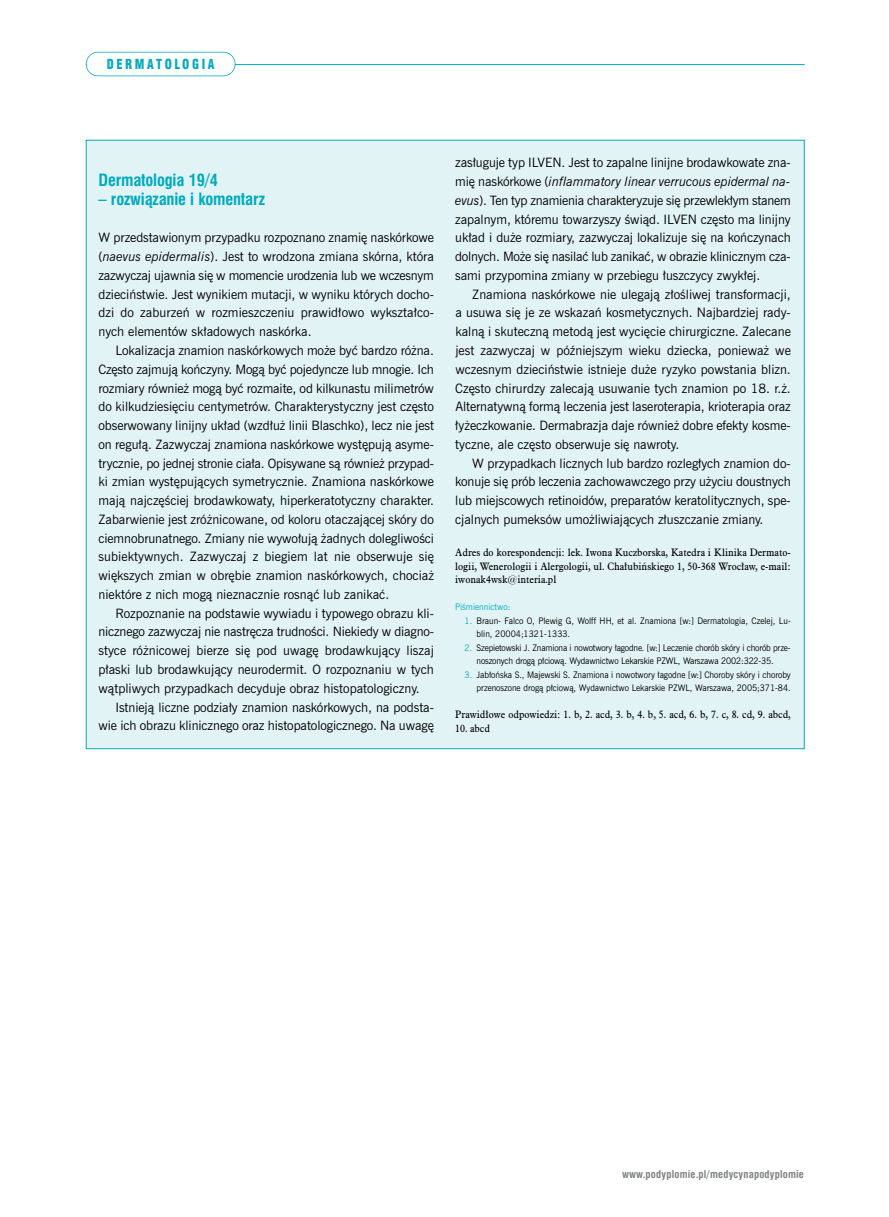
<style>
.page{position:relative;width:889px;height:1217px;background:#fff}
.page>*{position:absolute;margin:0;border:0;box-sizing:border-box;transform-origin:0 0}
.t1{font:700 16.5px "Swis 721 Cn EU";letter-spacing:-.01em;color:#00abbd}
.t2{font:13.5px "Swis 721 Blk Cn EU";color:#00abbd;scale:.9 1}
.t3{font:12.9px/18.8px "News Goth EU";letter-spacing:-.005em;color:#000;text-align:justify}
.t4{font:10.5px/13.5px "Aldine 721 EU";color:#000;text-align:justify;scale:.95 1}
.t5{font:700 10.5px "Swis 721 Cn EU";letter-spacing:.02em;color:#808285}
.t6{font:9px/13.5px "News Goth EU";letter-spacing:-.005em;color:#000;scale:.95 1}
.t7{font:9px "News Goth EU";color:#00abbd;scale:.95 1}
.s1{font-style:italic}
.s2{color:#00abbd}
</style>
<div class="page">
<svg style="left:85px;top:51px;width:720px;height:699px;background:#e4f4f5"></svg>
<p class="t2" style="left:107px;top:56px;width:121px">DERMATOLOGIA</p>
<p class="t1" style="left:98px;top:170px;width:121px">Dermatologia 19/4</p>
<p class="t1" style="left:98px;top:189px;width:168px">– rozwiązanie i komentarz</p>
<p class="t3" style="left:98px;top:229px;width:337px">W przedstawionym przypadku rozpoznano znamię naskórkowe (<span class="s1">naevus epidermalis</span>). Jest to wrodzona zmiana skórna, która zazwyczaj ujawnia się w momencie urodzenia lub we wczesnym dzieciństwie. Jest wynikiem mutacji, w wyniku których docho&shy;dzi do zaburzeń w rozmieszczeniu prawidłowo wykształco&shy;nych elementów składowych naskórka.</p>
<p class="t3" style="left:98px;top:341px;width:337px;text-indent:17px">Lokalizacja znamion naskórkowych może być bardzo różna.<br>Często zajmują kończyny. Mogą być pojedyncze lub mnogie. Ich rozmiary również mogą być rozmaite, od kilkunastu milimetrów do kilkudziesięciu centymetrów. Charakterystyczny jest często obserwowany linijny układ (wzdłuż linii Blaschko), lecz nie jest on regułą. Zazwyczaj znamiona naskórkowe występują asyme&shy;trycznie, po jednej stronie ciała. Opisywane są również przypad&shy;ki zmian występujących symetrycznie. Znamiona naskórkowe mają najczęściej brodawkowaty, hiperkeratotyczny charakter.<br>Zabarwienie jest zróżnicowane, od koloru otaczającej skóry do ciemnobrunatnego. Zmiany nie wywołują żadnych dolegliwości subiektywnych. Zazwyczaj z biegiem lat nie obserwuje się większych zmian w obrębie znamion naskórkowych, chociaż niektóre z nich mogą nieznacznie rosnąć lub zanikać.</p>
<p class="t3" style="left:98px;top:604px;width:337px;text-indent:17px">Rozpoznanie na podstawie wywiadu i typowego obrazu kli&shy;nicznego zazwyczaj nie nastręcza trudności. Niekiedy w diagno&shy;styce różnicowej bierze się pod uwagę brodawkujący liszaj płaski lub brodawkujący neurodermit. O rozpoznaniu w tych wątpliwych przypadkach decyduje obraz histopatologiczny.</p>
<p class="t3" style="left:98px;top:697px;width:337px;text-align:right">Istnieją liczne podziały znamion naskórkowych, na podsta&shy;wie ich obrazu klinicznego oraz histopatologicznego. Na uwagę</p>
<p class="t3" style="left:455px;top:154px;width:337px">zasługuje typ ILVEN. Jest to zapalne linijne brodawkowate zna&shy;mię naskórkowe (<span class="s1">inflammatory linear verrucous epidermal na&shy;evus</span>). Ten typ znamienia charakteryzuje się przewlekłym stanem zapalnym, któremu towarzyszy świąd. ILVEN często ma linijny układ i duże rozmiary, zazwyczaj lokalizuje się na kończynach dolnych. Może się nasilać lub zanikać, w obrazie klinicznym cza&shy;sami przypomina zmiany w przebiegu łuszczycy zwykłej.</p>
<p class="t3" style="left:455px;top:285px;width:337px;text-indent:17px">Znamiona naskórkowe nie ulegają złośliwej transformacji, a usuwa się je ze wskazań kosmetycznych. Najbardziej rady&shy;kalną i skuteczną metodą jest wycięcie chirurgiczne. Zalecane jest zazwyczaj w późniejszym wieku dziecka, ponieważ we wczesnym dzieciństwie istnieje duże ryzyko powstania blizn.<br>Często chirurdzy zalecają usuwanie tych znamion po 18. r.ż.<br>Alternatywną formą leczenia jest laseroterapia, krioterapia oraz łyżeczkowanie. Dermabrazja daje również dobre efekty kosme&shy;tyczne, ale często obserwuje się nawroty.</p>
<p class="t3" style="left:455px;top:454px;width:337px;text-indent:17px">W przypadkach licznych lub bardzo rozległych znamion do&shy;konuje się prób leczenia zachowawczego przy użyciu doustnych lub miejscowych retinoidów, preparatów keratolitycznych, spe&shy;cjalnych pumeksów umożliwiających złuszczanie zmiany.</p>
<p class="t4" style="left:455px;top:546px;width:355px">Adres do korespondencji: lek. Iwona Kuczborska, Katedra i Klinika Dermato&shy;logii, Wenerologii i Alergologii, ul. Chałubińskiego 1, 50-368 Wrocław, e-mail: iwonak4wsk@interia.pl</p>
<p class="t7" style="left:455px;top:601px;width:59px">Piśmiennictwo:</p>
<p class="t6" style="left:476px;top:614px;width:332px;text-indent:-12px"><span class="s2">1.</span> Braun- Falco O, Plewig G, Wolff HH, et al. Znamiona [w:] Dermatologia, Czelej, Lu&shy;blin, 20004;1321-1333.</p>
<p class="t6" style="left:464px;top:641px;width:345px;text-align:center"><span class="s2">2.</span> Szepietowski J. Znamiona i nowotwory łagodne. [w:] Leczenie chorób skóry i chorób prze&shy;noszonych drogą płciową. Wydawnictwo Lekarskie PZWL, Warszawa 2002:322-35.</p>
<p class="t6" style="left:464px;top:668px;width:345px;text-align:right"><span class="s2">3.</span> Jabłońska S., Majewski S. Znamiona i nowotwory łagodne [w:] Choroby skóry i choroby przenoszone drogą płciową, Wydawnictwo Lekarskie PZWL, Warszawa, 2005;371-84.</p>
<p class="t4" style="left:455px;top:708px;width:354px">Prawidłowe odpowiedzi: 1. b, 2. acd, 3. b, 4. b, 5. acd, 6. b, 7. c, 8. cd, 9. abcd,</p>
<p class="t4" style="left:455px;top:721px;width:38px">10. abcd</p>
<p class="t5" style="left:622px;top:1167px;width:183px">www.podyplomie.pl/medycynapodyplomie</p>
</div>
